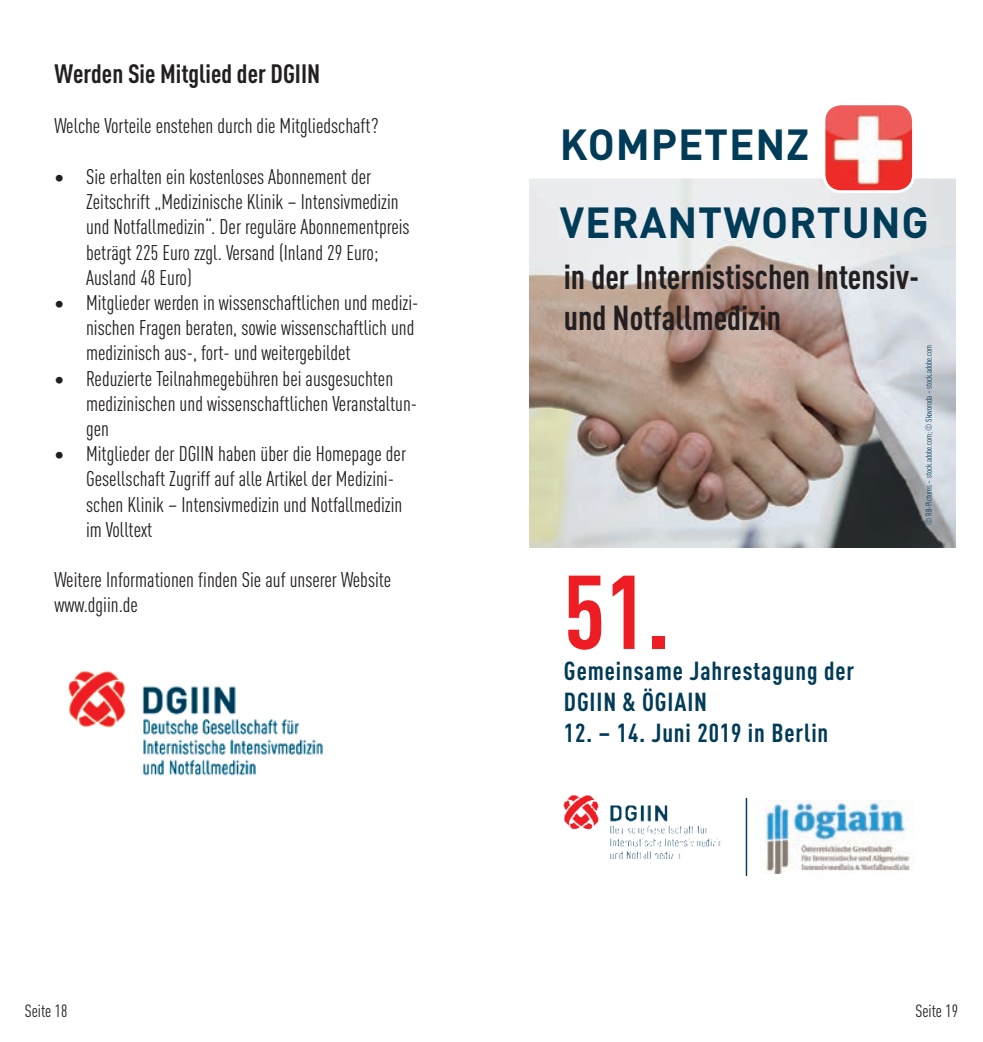
<style>
.page{position:relative;width:983px;height:1042px;background:#fff}
.page>*{position:absolute;margin:0;border:0;box-sizing:border-box;transform-origin:0 0}
.t1{font:700 condensed 102.9px "DIN Pro";color:#ee1d23}
.t2{font:700 42.88px/78.6px "DIN Pro";letter-spacing:.02em;color:#003b57}
.t3{font:700 condensed 34.3px/41.1px "DIN Pro";color:#231f20}
.t4{font:700 condensed 26.25px "DIN Pro";color:#231f20}
.t5{font:700 condensed 25.72px/30.8px "DIN Pro";letter-spacing:.035em;color:#003b57}
.t6{font:condensed 21px/25.2px "DIN Pro";color:#231f20}
.t7{font:condensed 17.5px "DIN Pro";color:#231f20}
.t8{font:condensed 8.58px "DIN Pro";color:#003b57}
</style>
<div class="page">
<img style="left:529px;top:178px;width:425px;height:369px">
<img style="left:563px;top:795px;width:158px;height:63px">
<img style="left:765px;top:800px;width:145px;height:73px">
<hr style="left:745px;top:798px;width:2px;height:78px;background:#003b57">
<img style="left:823px;top:106px;width:90px;height:86px">
<div style="left:822px;top:102px;width:92px;height:91px;border:3px solid #fff;border-radius:17px"></div>
<img style="left:67px;top:671px;width:256px;height:105px">
<p class="t4" style="left:55px;top:54px;width:267px">Werden Sie Mitglied der DGIIN</p>
<p class="t6" style="left:55px;top:112px;width:325px">Welche Vorteile enstehen durch die Mitgliedschaft?</p>
<p class="t6" style="left:86px;top:163px;width:325px;text-indent:-32px">• Sie erhalten ein kostenloses Abonnement der Zeitschrift „Medizinische Klinik – Intensivmedizin und Notfallmedizin“. Der reguläre Abonnementpreis beträgt 225 Euro zzgl. Versand (Inland 29 Euro; Ausland 48 Euro)</p>
<p class="t6" style="left:86px;top:289px;width:334px;text-indent:-32px">• Mitglieder werden in wissenschaftlichen und medizi&shy;nischen Fragen beraten, sowie wissenschaftlich und medizinisch aus-, fort- und weitergebildet</p>
<p class="t6" style="left:86px;top:364px;width:332px;text-indent:-32px">• Reduzierte Teilnahmegebühren bei ausgesuchten medizinischen und wissenschaftlichen Veranstaltun&shy;gen</p>
<p class="t6" style="left:86px;top:440px;width:321px;text-indent:-32px">• Mitglieder der DGIIN haben über die Homepage der Gesellschaft Zugriff auf alle Artikel der Medizini&shy;schen Klinik – Intensivmedizin und Notfallmedizin im Volltext</p>
<p class="t6" style="left:55px;top:566px;width:338px">Weitere Informationen finden Sie auf unserer Website www.dgiin.de</p>
<h2 class="t2" style="left:559px;top:100px;width:370px">KOMPETENZ<br>VERANTWORTUNG</h2>
<h3 class="t3" style="left:563px;top:254px;width:357px">in der Internistischen Intensiv&shy;und Notfallmedizin</h3>
<p class="t8" style="left:922px;top:525px;width:181px;rotate:-90deg">© RB-Pictures – stock.adobe.com; © Skovoroda – stock.adobe.com</p>
<h1 class="t1" style="left:563px;top:537px;width:107px">51.</h1>
<p class="t5" style="left:563px;top:653px;width:292px">Gemeinsame Jahrestagung der<br>DGIIN &amp; ÖGIAIN</p>
<p class="t5" style="left:563px;top:715px;width:266px">12. – 14. Juni 2019 in Berlin</p>
<p class="t7" style="left:25px;top:998px;width:44px">Seite 18</p>
<p class="t7" style="left:915px;top:998px;width:44px">Seite 19</p>
</div>
